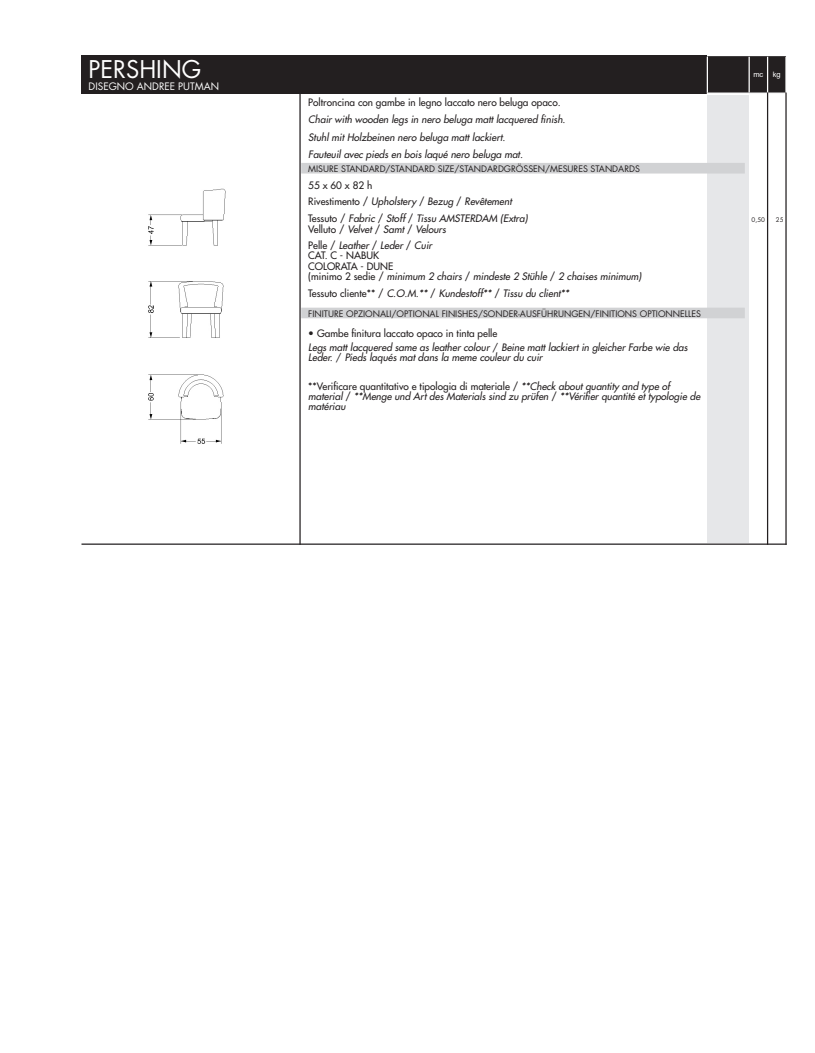
<style>
.page{position:relative;width:815px;height:1053px;background:#fff}
.page>*{position:absolute;margin:0;border:0;box-sizing:border-box;transform-origin:0 0}
.t1{font:23.75px "Futura Std";color:#fff}
.t2{font:italic 500 10px/17.5px "Futura Std";color:#231f20}
.t3{font:500 10px "Futura Std";color:#231f20}
.t4{font:10px "Futura Std";color:#fff}
.t5{font:8.75px "Futura Std";color:#231f20}
.t6{font:7.5px "Arial";color:#fff}
.t7{font:6.25px "Futura Std";color:#231f20}
.s1{font-style:normal}
.s2{font-weight:400;font-style:normal}
</style>
<div class="page">
<div style="left:81px;top:55px;width:626px;height:39px;background:#231f20"></div>
<svg style="left:707px;top:56px;width:79px;height:38px;background:#363233"></svg>
<div style="left:707px;top:95px;width:42px;height:447px;background:#e6e7e9"></div>
<hr style="left:81px;top:543px;width:706px;height:1px;background:#231f20">
<hr style="left:299px;top:92px;width:2px;height:452px;background:#231f20">
<hr style="left:767px;top:92px;width:1px;height:452px;background:#231f20">
<hr style="left:785px;top:92px;width:2px;height:452px;background:#231f20">
<img style="left:148px;top:188px;width:78px;height:256px">
<div style="left:301px;top:163px;width:444px;height:10px;background:#d1d2d4"></div>
<div style="left:301px;top:307px;width:444px;height:11px;background:#d1d2d4"></div>
<h1 class="t1" style="left:89px;top:55px;width:114px">PERSHING</h1>
<p class="t4" style="left:89px;top:80px;width:132px">DISEGNO ANDREE PUTMAN</p>
<p class="t3" style="left:308px;top:96px;width:254px">Poltroncina con gambe in legno laccato nero beluga opaco.</p>
<p class="t2" style="left:308px;top:111px;width:259px">Chair with wooden legs in nero beluga matt lacquered finish.<br>Stuhl mit Holzbeinen nero beluga matt lackiert.<br>Fauteuil avec pieds en bois laqué nero beluga mat.</p>
<p class="t5" style="left:308px;top:163px;width:333px">MISURE STANDARD/STANDARD SIZE/STANDARDGRÖSSEN/MESURES STANDARDS</p>
<p class="t2" style="left:308px;top:177px;width:221px;line-height:16.5px"><span class="s1">55 x 60 x 82 h<br>Rivestimento /</span> Upholstery <span class="s1">/</span> Bezug <span class="s1">/</span> Revêtement<br><span class="s1">Tessuto /</span> Fabric <span class="s1">/</span> Stoff <span class="s1">/</span> Tissu AMSTERDAM (Extra)</p>
<p class="t2" style="left:308px;top:221px;width:139px;line-height:16.2px"><span class="s1">Velluto /</span> Velvet <span class="s1">/</span> Samt <span class="s1">/</span> Velours<br><span class="s1">Pelle /</span> Leather <span class="s1">/</span> Leder <span class="s1">/</span> Cuir</p>
<p class="t2" style="left:308px;top:251px;width:335px;line-height:10.2px"><span class="s1">CAT. C - NABUK<br>COLORATA - DUNE<br>(minimo 2 sedie /</span> minimum 2 chairs <span class="s1">/</span> mindeste 2 Stühle <span class="s1">/</span> 2 chaises minimum)</p>
<p class="t2" style="left:308px;top:284px;width:263px"><span class="s1">Tessuto cliente** /</span> C.O.M.** <span class="s1">/</span> Kundestoff** <span class="s1">/</span> Tissu du client**</p>
<p class="t5" style="left:308px;top:308px;width:394px">FINITURE OPZIONALI/OPTIONAL FINISHES/SONDER-AUSFÜHRUNGEN/FINITIONS OPTIONNELLES</p>
<p class="t2" style="left:308px;top:327px;width:381px;line-height:13.5px"><span class="s1">• Gambe finitura laccato opaco in tinta pelle<br></span>Legs matt lacquered same as leather colour <span class="s2">/</span> Beine matt lackiert in gleicher Farbe wie das</p>
<p class="t2" style="left:308px;top:348px;width:236px">Leder. <span class="s2">/</span> Pieds laqués mat dans la meme couleur du cuir</p>
<p class="t2" style="left:308px;top:381px;width:393px;line-height:10px"><span class="s1">**Verificare quantitativo e tipologia di materiale /</span> **Check about quantity and type of material <span class="s1">/</span> **Menge und Art des Materials sind zu prüfen <span class="s1">/</span> **Vérifier quantité et typologie de matériau</p>
<p class="t6" style="left:753px;top:70px;width:11px">mc</p>
<p class="t6" style="left:773px;top:70px;width:9px">kg</p>
<p class="t7" style="left:752px;top:215px;width:15px">0,50</p>
<p class="t7" style="left:776px;top:215px;width:9px">25</p>
</div>
